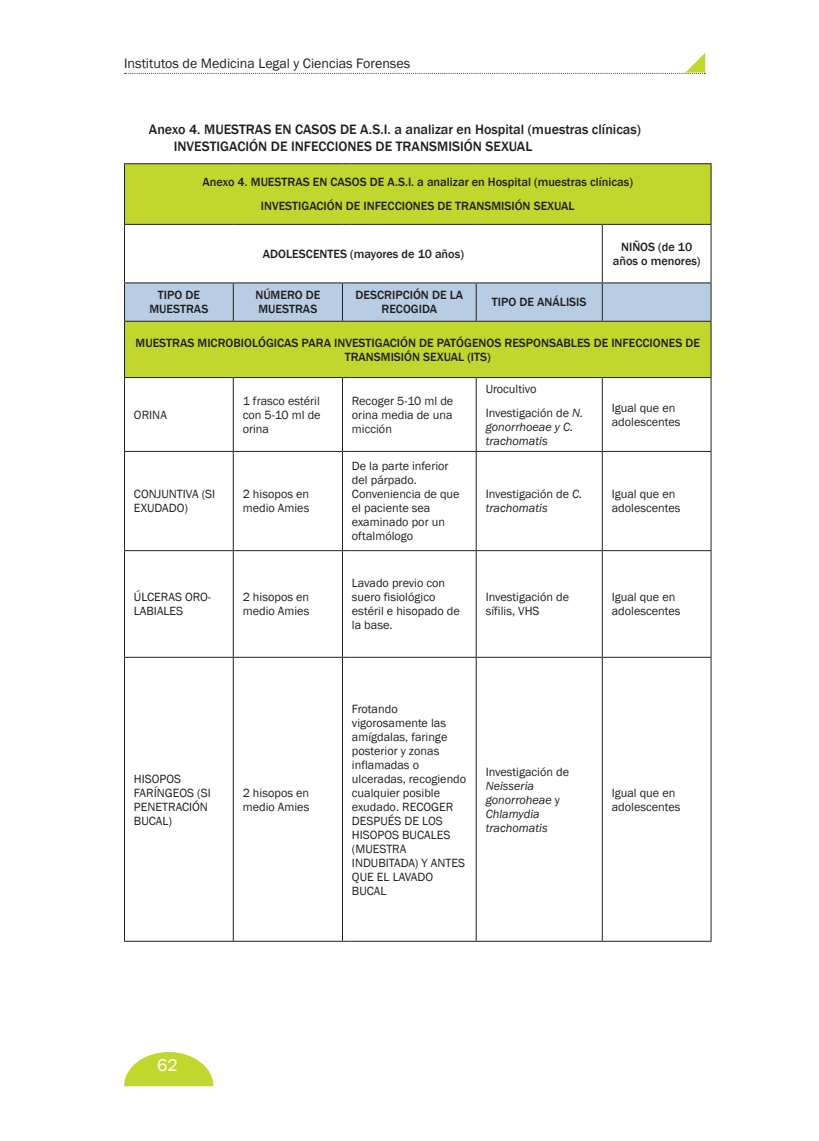
<style>
.page{position:relative;width:819px;height:1141px;background:#fff}
.page>*{position:absolute;margin:0;border:0;box-sizing:border-box;transform-origin:0 0}
.t1{font:17.5px "Franklin Gothic";color:#fff}
.TituloNegrita-sangra{font:500 14px/17.5px "Franklin Gothic";color:#231f20}
.t2{font:14px "Franklin Gothic";color:#231f20}
.PARRAFO_m{font:12.25px/14px "Franklin Gothic";color:#231f20}
.PARRAFO_m-2{font:500 12.25px/14px "Franklin Gothic";color:#231f20;text-align:center}
.PARRAFO_m-3{font:italic 12.25px/14px "Franklin Gothic";color:#231f20}
.s1{font-style:normal}
.s2{font-style:italic}
</style>
<div class="page">
<svg style="left:124px;top:1052px;width:89px;height:34px"></svg>
<svg style="left:124px;top:53px;width:581px;height:21px"></svg>
<svg style="left:125px;top:164px;width:585px;height:213px;fill:#c1d72e"></svg>
<hr style="left:124px;top:163px;width:109px;height:1px;background:#231f20">
<hr style="left:124px;top:164px;width:1px;height:60px;background:#231f20">
<hr style="left:233px;top:163px;width:109px;height:1px;background:#231f20">
<hr style="left:350px;top:163px;width:126px;height:1px;background:#231f20">
<hr style="left:476px;top:163px;width:126px;height:1px;background:#231f20">
<hr style="left:602px;top:163px;width:109px;height:1px;background:#231f20">
<hr style="left:710px;top:164px;width:1px;height:60px;background:#231f20">
<hr style="left:124px;top:224px;width:109px;height:1px;background:#231f20">
<hr style="left:124px;top:225px;width:1px;height:57px;background:#231f20">
<hr style="left:233px;top:224px;width:109px;height:1px;background:#231f20">
<hr style="left:350px;top:224px;width:126px;height:1px;background:#231f20">
<hr style="left:476px;top:224px;width:126px;height:1px;background:#231f20">
<hr style="left:602px;top:224px;width:109px;height:1px;background:#231f20">
<hr style="left:601px;top:225px;width:1px;height:57px;background:#231f20">
<hr style="left:710px;top:225px;width:1px;height:57px;background:#231f20">
<hr style="left:124px;top:322px;width:1px;height:55px;background:#231f20">
<svg style="left:124px;top:282px;width:587px;height:40px;background:#b1c4da"></svg>
<hr style="left:350px;top:321px;width:126px;height:1px;background:#231f20">
<hr style="left:476px;top:321px;width:126px;height:1px;background:#231f20">
<hr style="left:602px;top:321px;width:109px;height:1px;background:#231f20">
<hr style="left:710px;top:322px;width:1px;height:55px;background:#231f20">
<hr style="left:124px;top:377px;width:109px;height:1px;background:#231f20">
<hr style="left:124px;top:378px;width:1px;height:73px;background:#231f20">
<hr style="left:233px;top:377px;width:109px;height:1px;background:#231f20">
<hr style="left:233px;top:378px;width:1px;height:73px;background:#231f20">
<hr style="left:342px;top:378px;width:1px;height:73px;background:#231f20">
<hr style="left:350px;top:377px;width:126px;height:1px;background:#231f20">
<hr style="left:476px;top:377px;width:126px;height:1px;background:#231f20">
<hr style="left:475px;top:378px;width:1px;height:73px;background:#231f20">
<hr style="left:602px;top:377px;width:109px;height:1px;background:#231f20">
<hr style="left:601px;top:378px;width:1px;height:73px;background:#231f20">
<hr style="left:710px;top:378px;width:1px;height:73px;background:#231f20">
<hr style="left:124px;top:451px;width:109px;height:1px;background:#231f20">
<hr style="left:124px;top:452px;width:1px;height:98px;background:#231f20">
<hr style="left:233px;top:451px;width:109px;height:1px;background:#231f20">
<hr style="left:233px;top:452px;width:1px;height:98px;background:#231f20">
<hr style="left:342px;top:452px;width:1px;height:98px;background:#231f20">
<hr style="left:350px;top:451px;width:126px;height:1px;background:#231f20">
<hr style="left:476px;top:451px;width:126px;height:1px;background:#231f20">
<hr style="left:475px;top:452px;width:1px;height:98px;background:#231f20">
<hr style="left:602px;top:451px;width:109px;height:1px;background:#231f20">
<hr style="left:601px;top:452px;width:1px;height:98px;background:#231f20">
<hr style="left:710px;top:452px;width:1px;height:98px;background:#231f20">
<hr style="left:124px;top:550px;width:109px;height:1px;background:#231f20">
<hr style="left:124px;top:551px;width:1px;height:106px;background:#231f20">
<hr style="left:233px;top:550px;width:109px;height:1px;background:#231f20">
<hr style="left:233px;top:551px;width:1px;height:106px;background:#231f20">
<hr style="left:342px;top:551px;width:1px;height:106px;background:#231f20">
<hr style="left:350px;top:550px;width:126px;height:1px;background:#231f20">
<hr style="left:476px;top:550px;width:126px;height:1px;background:#231f20">
<hr style="left:475px;top:551px;width:1px;height:106px;background:#231f20">
<hr style="left:602px;top:550px;width:109px;height:1px;background:#231f20">
<hr style="left:601px;top:551px;width:1px;height:106px;background:#231f20">
<hr style="left:710px;top:551px;width:1px;height:106px;background:#231f20">
<hr style="left:124px;top:657px;width:109px;height:1px;background:#231f20">
<hr style="left:124px;top:658px;width:1px;height:283px;background:#231f20">
<hr style="left:233px;top:657px;width:109px;height:1px;background:#231f20">
<hr style="left:233px;top:658px;width:1px;height:283px;background:#231f20">
<hr style="left:342px;top:658px;width:1px;height:283px;background:#231f20">
<hr style="left:350px;top:657px;width:126px;height:1px;background:#231f20">
<hr style="left:476px;top:657px;width:126px;height:1px;background:#231f20">
<hr style="left:475px;top:658px;width:1px;height:283px;background:#231f20">
<hr style="left:602px;top:657px;width:109px;height:1px;background:#231f20">
<hr style="left:601px;top:658px;width:1px;height:283px;background:#231f20">
<hr style="left:710px;top:658px;width:1px;height:283px;background:#231f20">
<hr style="left:124px;top:941px;width:109px;height:1px;background:#231f20">
<hr style="left:233px;top:941px;width:109px;height:1px;background:#231f20">
<hr style="left:350px;top:941px;width:126px;height:1px;background:#231f20">
<hr style="left:476px;top:941px;width:126px;height:1px;background:#231f20">
<hr style="left:602px;top:941px;width:109px;height:1px;background:#231f20">
<p class="t2" style="left:124px;top:55px;width:287px">Institutos de Medicina Legal y Ciencias Forenses</p>
<p class="TituloNegrita-sangra" style="left:174px;top:121px;width:468px;text-indent:-25px">Anexo 4. MUESTRAS EN CASOS DE A.S.I. a analizar en Hospital (muestras clínicas)<br>INVESTIGACIÓN DE INFECCIONES DE TRANSMISIÓN SEXUAL</p>
<p class="PARRAFO_m-2" style="left:202px;top:175px;width:432px">Anexo 4. MUESTRAS EN CASOS DE A.S.I. a analizar en Hospital (muestras clínicas)</p>
<p class="PARRAFO_m-2" style="left:261px;top:199px;width:315px">INVESTIGACIÓN DE INFECCIONES DE TRANSMISIÓN SEXUAL</p>
<p class="PARRAFO_m-2" style="left:263px;top:247px;width:202px">ADOLESCENTES (mayores de 10 años)</p>
<p class="PARRAFO_m-2" style="left:612px;top:240px;width:89px">NIÑOS (de 10 años o menores)</p>
<p class="PARRAFO_m-2" style="left:149px;top:288px;width:60px">TIPO DE<br>MUESTRAS</p>
<p class="PARRAFO_m-2" style="left:255px;top:288px;width:66px;text-align:left">NÚMERO DE<br>MUESTRAS</p>
<p class="PARRAFO_m-2" style="left:355px;top:288px;width:109px">DESCRIPCIÓN DE LA<br>RECOGIDA</p>
<p class="PARRAFO_m-2" style="left:492px;top:295px;width:96px">TIPO DE ANÁLISIS</p>
<p class="PARRAFO_m-2" style="left:136px;top:336px;width:566px">MUESTRAS MICROBIOLÓGICAS PARA INVESTIGACIÓN DE PATÓGENOS RESPONSABLES DE INFECCIONES DE<br>TRANSMISIÓN SEXUAL (ITS)</p>
<p class="PARRAFO_m" style="left:134px;top:408px;width:34px">ORINA</p>
<p class="PARRAFO_m" style="left:243px;top:394px;width:79px;text-align:justify">1 frasco estéril con 5-10 ml de orina</p>
<p class="PARRAFO_m" style="left:352px;top:394px;width:103px;text-align:justify">Recoger 5-10 ml de orina media de una micción</p>
<p class="PARRAFO_m" style="left:134px;top:487px;width:83px">CONJUNTIVA (SI<br>EXUDADO)</p>
<p class="PARRAFO_m" style="left:243px;top:487px;width:68px">2 hisopos en medio Amies</p>
<p class="PARRAFO_m" style="left:134px;top:590px;width:78px">ÚLCERAS ORO-<br>LABIALES</p>
<p class="PARRAFO_m" style="left:243px;top:590px;width:68px">2 hisopos en medio Amies</p>
<p class="PARRAFO_m" style="left:352px;top:459px;width:109px">De la parte inferior del párpado.<br>Conveniencia de que el paciente sea examinado por un oftalmólogo</p>
<p class="PARRAFO_m" style="left:352px;top:576px;width:109px">Lavado previo con suero fisiológico estéril e hisopado de la base.</p>
<p class="PARRAFO_m" style="left:485px;top:382px;width:52px">Urocultivo</p>
<p class="PARRAFO_m-3" style="left:485px;top:406px;width:99px"><span class="s1">Investigación de</span> N. gonorrhoeae y C. trachomatis</p>
<p class="PARRAFO_m" style="left:611px;top:401px;width:70px">Igual que en adolescentes</p>
<p class="PARRAFO_m" style="left:485px;top:487px;width:98px">Investigación de <span class="s2">C. trachomatis</span></p>
<p class="PARRAFO_m" style="left:611px;top:487px;width:70px">Igual que en adolescentes</p>
<p class="PARRAFO_m" style="left:485px;top:590px;width:85px">Investigación de sífilis, VHS</p>
<p class="PARRAFO_m" style="left:611px;top:590px;width:70px">Igual que en adolescentes</p>
<p class="PARRAFO_m" style="left:134px;top:772px;width:78px">HISOPOS<br>FARÍNGEOS (SI<br>PENETRACIÓN<br>BUCAL)</p>
<p class="PARRAFO_m" style="left:243px;top:786px;width:68px">2 hisopos en medio Amies</p>
<p class="PARRAFO_m" style="left:352px;top:702px;width:116px">Frotando vigorosamente las amígdalas, faringe posterior y zonas inflamadas o ulceradas, recogiendo cualquier posible exudado. RECOGER<br>DESPUÉS DE LOS<br>HISOPOS BUCALES (MUESTRA<br>INDUBITADA) Y ANTES<br>QUE EL LAVADO<br>BUCAL</p>
<p class="PARRAFO_m-3" style="left:485px;top:765px;width:85px"><span class="s1">Investigación de<br></span>Neisseria gonorroheae <span class="s1">y<br></span>Chlamydia trachomatis</p>
<p class="PARRAFO_m" style="left:611px;top:786px;width:70px">Igual que en adolescentes</p>
<h1 class="t1" style="left:157px;top:1054px;width:22px">62</h1>
</div>
